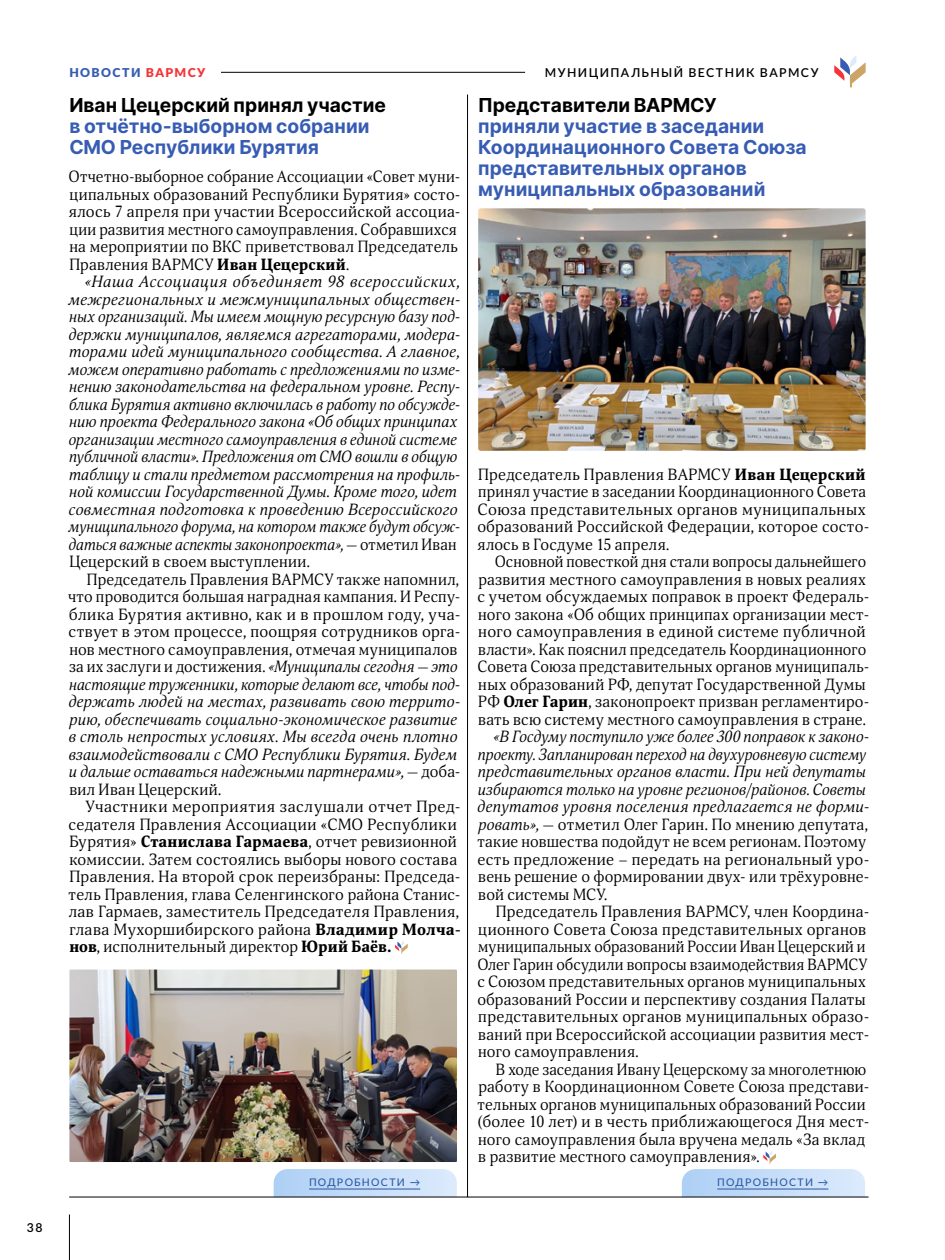
<style>
.page{position:relative;width:945px;height:1260px;background:#fff}
.page>*{position:absolute;margin:0;border:0;box-sizing:border-box;transform-origin:0 0}
.t1{font:700 19.25px/21px "Inter";color:#375cb3}
.t2{font:700 19.25px "Inter";color:#000}
.t3{font:15.75px/17.5px "Orbi";letter-spacing:.015em;color:#000}
.t4{font:italic 15.75px/17.5px "Orbi";letter-spacing:.01em;color:#000}
.t5{font:600 12.25px "Lato";letter-spacing:.11em;color:#000}
.t6{font:900 12.25px "Lato";letter-spacing:.11em;color:#375cb3}
.t7{font:500 10.5px "Lato";letter-spacing:.115em;color:#2e5aa2}
.s1{color:#f53538}
.s2{font-weight:900}
.s3{font-style:normal}
</style>
<div class="page">
<hr style="left:69px;top:72px;width:456px;height:1px;background:#000">
<svg style="left:834px;top:56px;width:32px;height:31px"></svg>
<hr style="left:69px;top:1215px;width:1px;height:45px;background:#000">
<div style="left:69px;top:60px;width:152px;height:35px;background:#fff"></div>
<svg style="left:274px;top:1169px;width:183px;height:28px;background:#c1d8f3"></svg>
<hr style="left:309px;top:1189px;width:111px;height:1px;background:#2e5aa2">
<svg style="left:395px;top:941px;width:13px;height:13px"></svg>
<svg style="left:682px;top:1151px;width:183px;height:46px"></svg>
<img style="left:478px;top:208px;width:388px;height:243px">
<hr style="left:467px;top:95px;width:1px;height:1102px;background:#000">
<hr style="left:69px;top:1197px;width:800px;height:1px;background:#000">
<img style="left:69px;top:970px;width:388px;height:192px">
<p class="t5" style="left:27px;top:1219px;width:17px">38</p>
<p class="t6" style="left:69px;top:63px;width:137px">НОВОСТИ <span class="s1">ВАРМСУ</span></p>
<p class="t2" style="left:69px;top:91px;width:318px">Иван Цецерский принял участие</p>
<p class="t1" style="left:69px;top:115px;width:302px">в отчётно-выборном собрании<br>СМО Республики Бурятия</p>
<p class="t3" style="left:69px;top:168px;width:393px">Отчетно-выборное собрание Ассоциации «Совет муни&shy;ципальных образований Республики Бурятия» состо&shy;ялось 7 апреля при участии Всероссийской ассоциа&shy;ции развития местного самоуправления. Собравшихся на мероприятии по ВКС приветствовал Председатель Правления ВАРМСУ <span class="s2">Иван Цецерский</span>.</p>
<p class="t4" style="left:68px;top:273px;width:393px;text-indent:16px">«Наша Ассоциация объединяет 98 всероссийских, межрегиональных и межмуниципальных обществен&shy;ных организаций. Мы имеем мощную ресурсную базу под&shy;держки муниципалов, являемся агрегаторами, модера&shy;торами идей муниципального сообщества. А главное, можем оперативно работать с предложениями по изме&shy;нению законодательства на федеральном уровне. Респу&shy;блика Бурятия активно включилась в работу по обсужде&shy;нию проекта Федерального закона «Об общих принципах организации местного самоуправления в единой системе публичной власти». Предложения от СМО вошли в общую таблицу и стали предметом рассмотрения на профиль&shy;ной комиссии Государственной Думы. Кроме того, идет совместная подготовка к проведению Всероссийского муниципального форума, на котором также будут обсуж&shy;даться важные аспекты законопроекта», <span class="s3">— отметил Иван Цецерский в своем выступлении.</span></p>
<p class="t4" style="left:68px;top:570px;width:394px;text-indent:19px"><span class="s3">Председатель Правления ВАРМСУ также напомнил, что проводится большая наградная кампания. И Респу&shy;блика Бурятия активно, как и в прошлом году, уча&shy;ствует в этом процессе, поощряя сотрудников орга&shy;нов местного самоуправления, отмечая муниципалов за их заслуги и достижения.</span> «Муниципалы сегодня — это настоящие труженники, которые делают все, чтобы под&shy;держать людей на местах, развивать свою террито&shy;рию, обеспечивать социально-экономическое развитие в столь непростых условиях. Мы всегда очень плотно взаимодействовали с СМО Республики Бурятия. Будем и дальше оставаться надежными партнерами», <span class="s3">— доба&shy;вил Иван Цецерский.</span></p>
<p class="t3" style="left:69px;top:798px;width:394px;text-indent:17px">Участники мероприятия заслушали отчет Пред&shy;седателя Правления Ассоциации «СМО Республики Бурятия» <span class="s2">Станислава Гармаева</span>, отчет ревизионной комиссии. Затем состоялись выборы нового состава Правления. На второй срок переизбраны: Председа&shy;тель Правления, глава Селенгинского района Станис&shy;лав Гармаев, заместитель Председателя Правления, глава Мухоршибирского района <span class="s2">Владимир Молча&shy;нов</span>, исполнительный директор <span class="s2">Юрий Баёв.</span></p>
<p class="t5" style="left:545px;top:64px;width:275px">МУНИЦИПАЛЬНЫЙ ВЕСТНИК ВАРМСУ</p>
<p class="t2" style="left:478px;top:91px;width:240px">Представители ВАРМСУ</p>
<p class="t1" style="left:478px;top:115px;width:330px">приняли участие в заседании<br>Координационного Совета Союза представительных органов муниципальных образований</p>
<p class="t3" style="left:477px;top:465px;width:393px">Председатель Правления ВАРМСУ <span class="s2">Иван Цецерский </span>принял участие в заседании Координационного Совета Союза представительных органов муниципальных образований Российской Федерации, которое состо&shy;ялось в Госдуме 15 апреля.</p>
<p class="t3" style="left:477px;top:553px;width:393px;text-indent:18px">Основной повесткой дня стали вопросы дальнейшего развития местного самоуправления в новых реалиях с учетом обсуждаемых поправок в проект Федераль&shy;ного закона «Об общих принципах организации мест&shy;ного самоуправления в единой системе публичной власти». Как пояснил председатель Координационного Совета Союза представительных органов муниципаль&shy;ных образований РФ, депутат Государственной Думы РФ <span class="s2">Олег Гарин</span>, законопроект призван регламентиро&shy;вать всю систему местного самоуправления в стране.</p>
<p class="t4" style="left:477px;top:728px;width:394px;text-indent:16px">«В Госдуму поступило уже более 300 поправок к законо&shy;проекту. Запланирован переход на двухуровневую систему представительных органов власти. При ней депутаты избираются только на уровне регионов/районов. Советы депутатов уровня поселения предлагается не форми&shy;ровать», <span class="s3">— отметил Олег Гарин. По мнению депутата, такие новшества подойдут не всем регионам. Поэтому есть предложение – передать на региональный уро&shy;вень решение о формировании двух- или трёхуровне&shy;вой системы МСУ.</span></p>
<p class="t3" style="left:477px;top:903px;width:393px;text-indent:18px">Председатель Правления ВАРМСУ, член Координа&shy;ционного Совета Союза представительных органов муниципальных образований России Иван Цецерский и Олег Гарин обсудили вопросы взаимодействия ВАРМСУ с Союзом представительных органов муниципальных образований России и перспективу создания Палаты представительных органов муниципальных образо&shy;ваний при Всероссийской ассоциации развития мест&shy;ного самоуправления.</p>
<p class="t3" style="left:477px;top:1060px;width:393px;text-indent:18px">В ходе заседания Ивану Цецерскому за многолетнюю работу в Координационном Совете Союза представи&shy;тельных органов муниципальных образований России (более 10 лет) и в честь приближающегося Дня мест&shy;ного самоуправления была вручена медаль «За вклад в развитие местного самоуправления».</p>
<p class="t7" style="left:309px;top:1174px;width:113px">ПОДРОБНОСТИ →</p>
<p class="t7" style="left:717px;top:1174px;width:113px">ПОДРОБНОСТИ →</p>
</div>
